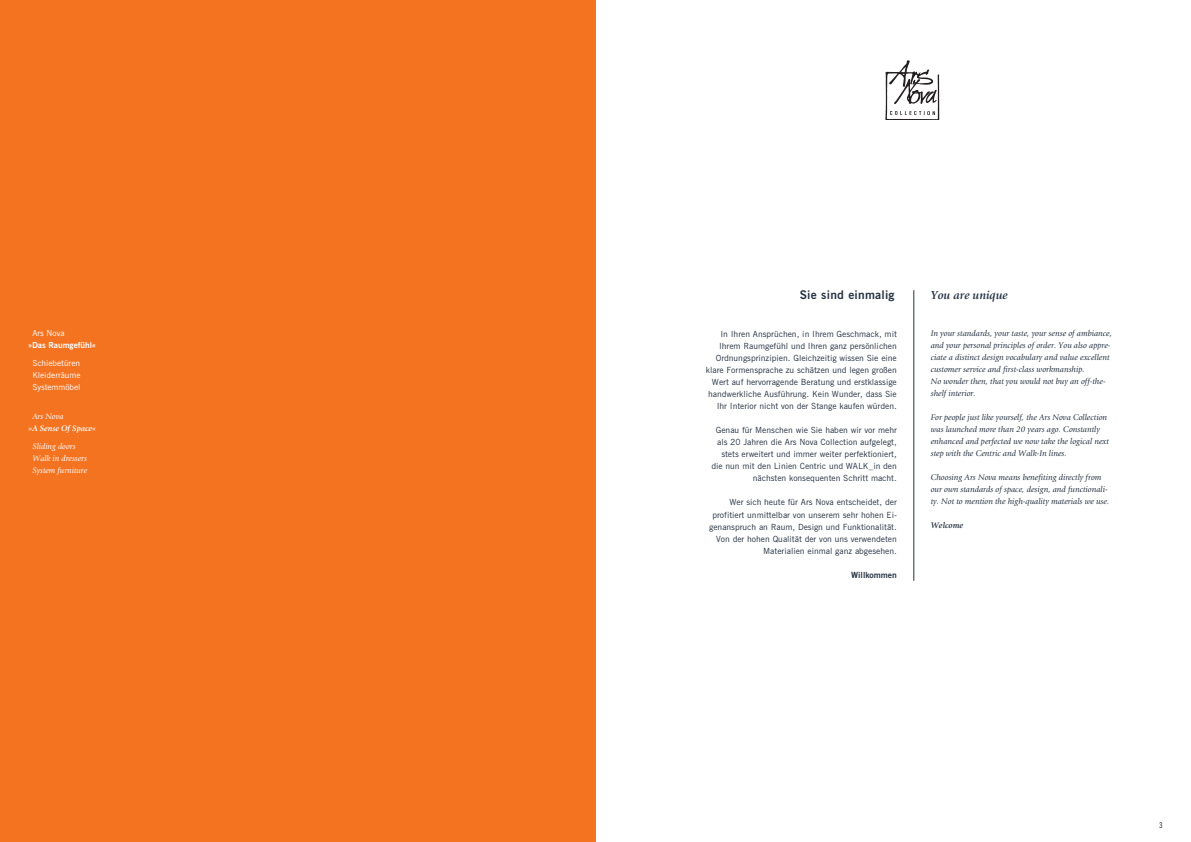
<style>
.page{position:relative;width:1191px;height:842px;background:#fff}
.page>*{position:absolute;margin:0;border:0;box-sizing:border-box;transform-origin:0 0}
.t1{font:12px "Cg Trade Bd No 2";letter-spacing:.02em;color:#283443}
.t2{font:italic 700 12px "Giovanni Itc T";color:#283443}
.t3{font:8.5px/12px "Cg Trade";color:#283443;text-align:right}
.t4{font:italic 8.5px/12px "Giovanni Itc T";color:#283443}
.t5{font:8.5px "Cg Trade Bd No 2";color:#283443}
.t6{font:italic 700 8.5px "Giovanni Itc T";color:#283443}
.t7{font:italic 8.3px/12px "Giovanni Itc T";color:#fff}
.t8{font:8.3px/12px "Cg Trade";color:#fff;text-align:justify}
.t9{font:8.3px "Cg Trade Bd No 2";color:#fff}
.t10{font:italic 700 8.3px "Giovanni Itc T";color:#fff}
.t11{font:8px "Cg Trade Cd";color:#231f20}
</style>
<div class="page">
<div style="left:0;top:0;width:595px;height:842px;background:#f47321"></div>
<svg style="left:885px;top:60px;width:54px;height:60px"></svg>
<hr style="left:913px;top:290px;width:1px;height:291px;background:#283443">
<p class="t8" style="left:32px;top:327px;width:34px">Ars Nova</p>
<p class="t9" style="left:28px;top:340px;width:69px">»Das Raumgefühl«</p>
<p class="t8" style="left:32px;top:357px;width:50px">Schiebetüren Kleiderräume Systemmöbel</p>
<p class="t7" style="left:32px;top:410px;width:33px">Ars Nova</p>
<p class="t10" style="left:28px;top:423px;width:69px">»A Sense Of Space«</p>
<p class="t7" style="left:32px;top:440px;width:56px">Sliding doors<br>Walk in dressers<br>System furniture</p>
<h1 class="t1" style="left:799px;top:287px;width:96px">Sie sind einmalig</h1>
<p class="t3" style="left:706px;top:328px;width:192px">In Ihren Ansprüchen, in Ihrem Geschmack, mit Ihrem Raumgefühl und Ihren ganz persönlichen Ordnungsprinzipien. Gleichzeitig wissen Sie eine klare Formensprache zu schätzen und legen großen Wert auf hervorragende Beratung und erstklassige handwerkliche Ausführung. Kein Wunder, dass Sie Ihr Interior nicht von der Stange kaufen würden.</p>
<p class="t3" style="left:711px;top:424px;width:187px">Genau für Menschen wie Sie haben wir vor mehr als 20 Jahren die Ars Nova Collection aufgelegt, stets erweitert und immer weiter perfektioniert, die nun mit den Linien Centric und WALK_in den nächsten konsequenten Schritt macht.</p>
<p class="t3" style="left:709px;top:496px;width:189px">Wer sich heute für Ars Nova entscheidet, der profitiert unmittelbar von unserem sehr hohen Ei&shy;genanspruch an Raum, Design und Funktionalität.<br>Von der hohen Qualität der von uns verwendeten Materialien einmal ganz abgesehen.</p>
<p class="t5" style="left:851px;top:569px;width:47px">Willkommen</p>
<h1 class="t2" style="left:930px;top:288px;width:79px">You are unique</h1>
<p class="t4" style="left:930px;top:328px;width:183px">In your standards, your taste, your sense of ambiance, and your personal principles of order. You also appre&shy;ciate a distinct design vocabulary and value excellent customer service and first-class workmanship.<br>No wonder then, that you would not buy an off-the&shy;shelf interior.</p>
<p class="t4" style="left:930px;top:412px;width:180px">For people just like yourself, the Ars Nova Collection was launched more than 20 years ago. Constantly enhanced and perfected we now take the logical next step with the Centric and Walk-In lines.</p>
<p class="t4" style="left:930px;top:472px;width:180px">Choosing Ars Nova means benefiting directly from our own standards of space, design, and functionali&shy;ty. Not to mention the high-quality materials we use.</p>
<p class="t6" style="left:930px;top:521px;width:34px">Welcome</p>
<p class="t11" style="left:1159px;top:820px;width:5px">3</p>
</div>
